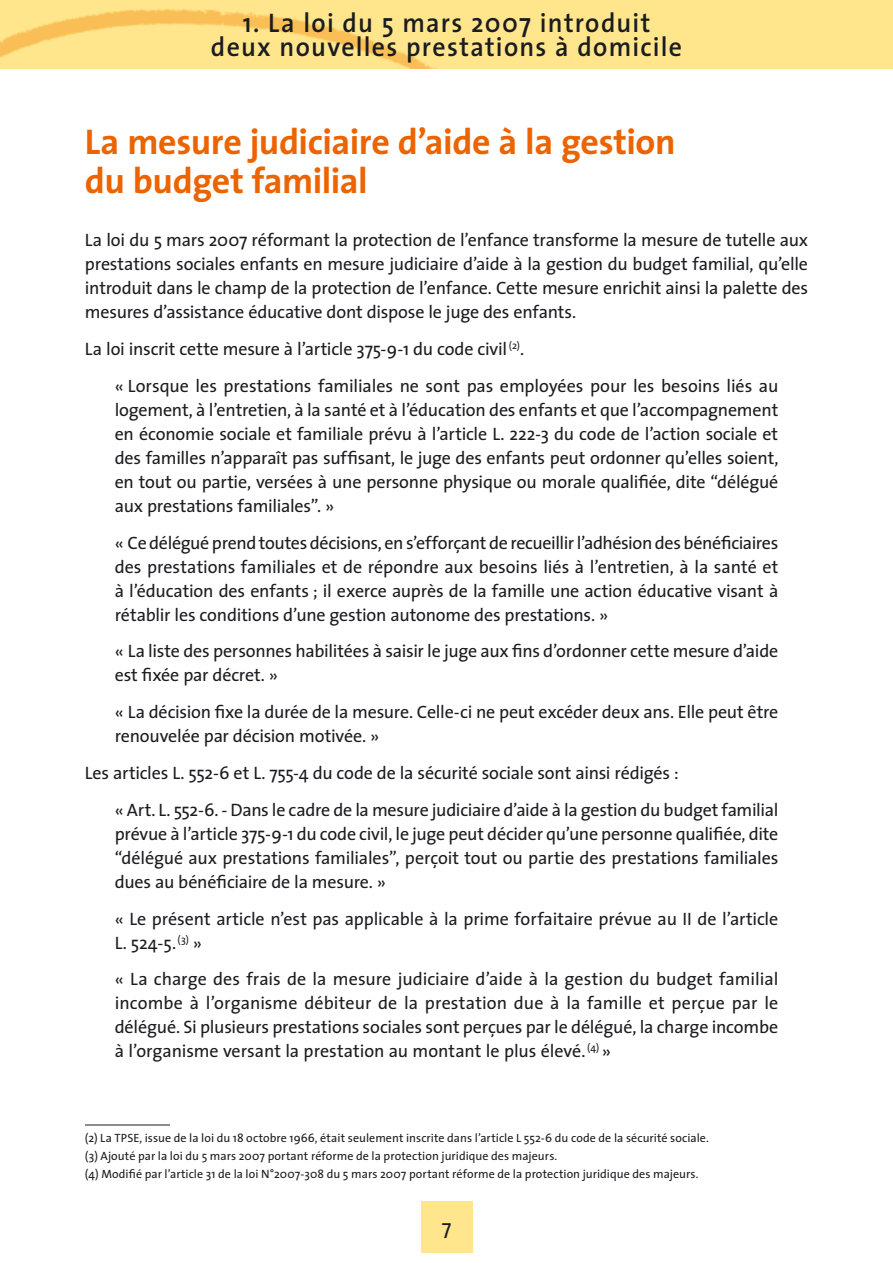
<style>
.page{position:relative;width:893px;height:1263px;background:#fff}
.page>*{position:absolute;margin:0;border:0;box-sizing:border-box;transform-origin:0 0}
.t1{font:700 36px/39px "The Sans";letter-spacing:-.015em;color:#ec6400}
.t2{font:600 27px/24px "The Sans";letter-spacing:.05em;color:#1b1c20;text-align:center;scale:.96 1}
.t3{font:21px "The Sans";color:#1b1c20}
.t4{font:18px/24px "The Sans";letter-spacing:-.01em;color:#1b1c20;text-align:justify}
.t5{font:12px/17.7px "The Sans";letter-spacing:.005em;color:#1b1c20}
</style>
<div class="page">
<div style="left:421px;top:1201px;width:51px;height:51px;background:#ffe68d"></div>
<img style="left:0;top:0;width:892px;height:68px">
<hr style="left:85px;top:1125px;width:85px;height:1px;background:#1b1c20">
<h2 class="t2" style="left:211px;top:13px;width:492px">1. La loi du 5 mars 2007 introduit deux nouvelles prestations à domicile</h2>
<h1 class="t1" style="left:85px;top:123px;width:592px">La mesure judiciaire d’aide à la gestion du budget familial</h1>
<p class="t4" style="left:85px;top:230px;width:724px">La loi du 5 mars 2007 réformant la protection de l’enfance transforme la mesure de tutelle aux prestations sociales enfants en mesure judiciaire d’aide à la gestion du budget familial, qu’elle introduit dans le champ de la protection de l’enfance. Cette mesure enrichit ainsi la palette des mesures d’assistance éducative dont dispose le juge des enfants.</p>
<p class="t4" style="left:115px;top:333px;width:665px;line-height:36.8px;text-indent:-30px">La loi inscrit cette mesure à l’article 375-9-1 du code civil <sup>(2)</sup>.<br>« Lorsque les prestations familiales ne sont pas employées pour les besoins liés au</p>
<p class="t4" style="left:115px;top:400px;width:665px">logement, à l’entretien, à la santé et à l’éducation des enfants et que l’accompagnement en économie sociale et familiale prévu à l’article L. 222-3 du code de l’action sociale et des familles n’apparaît pas suffisant, le juge des enfants peut ordonner qu’elles soient, en tout ou partie, versées à une personne physique ou morale qualifiée, dite “délégué aux prestations familiales”. »</p>
<p class="t4" style="left:115px;top:532px;width:665px">« Ce délégué prend toutes décisions, en s’efforçant de recueillir l’adhésion des bénéficiaires des prestations familiales et de répondre aux besoins liés à l’entretien, à la santé et à l’éducation des enfants ; il exerce auprès de la famille une action éducative visant à rétablir les conditions d’une gestion autonome des prestations. »</p>
<p class="t4" style="left:115px;top:641px;width:665px">« La liste des personnes habilitées à saisir le juge aux fins d’ordonner cette mesure d’aide est fixée par décret. »</p>
<p class="t4" style="left:115px;top:702px;width:665px">« La décision fixe la durée de la mesure. Celle-ci ne peut excéder deux ans. Elle peut être renouvelée par décision motivée. »</p>
<p class="t4" style="left:115px;top:756px;width:665px;line-height:36.8px;text-indent:-30px">Les articles L. 552-6 et L. 755-4 du code de la sécurité sociale sont ainsi rédigés :<br>« Art. L. 552-6. - Dans le cadre de la mesure judiciaire d’aide à la gestion du budget familial</p>
<p class="t4" style="left:115px;top:823px;width:665px">prévue à l’article 375-9-1 du code civil, le juge peut décider qu’une personne qualifiée, dite “délégué aux prestations familiales”, perçoit tout ou partie des prestations familiales dues au bénéficiaire de la mesure. »</p>
<p class="t4" style="left:115px;top:908px;width:665px">« Le présent article n’est pas applicable à la prime forfaitaire prévue au II de l’article<br>L. 524-5. <sup>(3)</sup> »</p>
<p class="t4" style="left:115px;top:969px;width:665px">« La charge des frais de la mesure judiciaire d’aide à la gestion du budget familial incombe à l’organisme débiteur de la prestation due à la famille et perçue par le délégué. Si plusieurs prestations sociales sont perçues par le délégué, la charge incombe à l’organisme versant la prestation au montant le plus élevé. <sup>(4)</sup> »</p>
<p class="t5" style="left:85px;top:1131px;width:625px">(2) La TPSE, issue de la loi du 18 octobre 1966, était seulement inscrite dans l’article L 552-6 du code de la sécurité sociale. (3) Ajouté par la loi du 5 mars 2007 portant réforme de la protection juridique des majeurs.<br>(4) Modifié par l’article 31 de la loi N°2007-308 du 5 mars 2007 portant réforme de la protection juridique des majeurs.</p>
<p class="t3" style="left:442px;top:1219px;width:11px">7</p>
</div>
